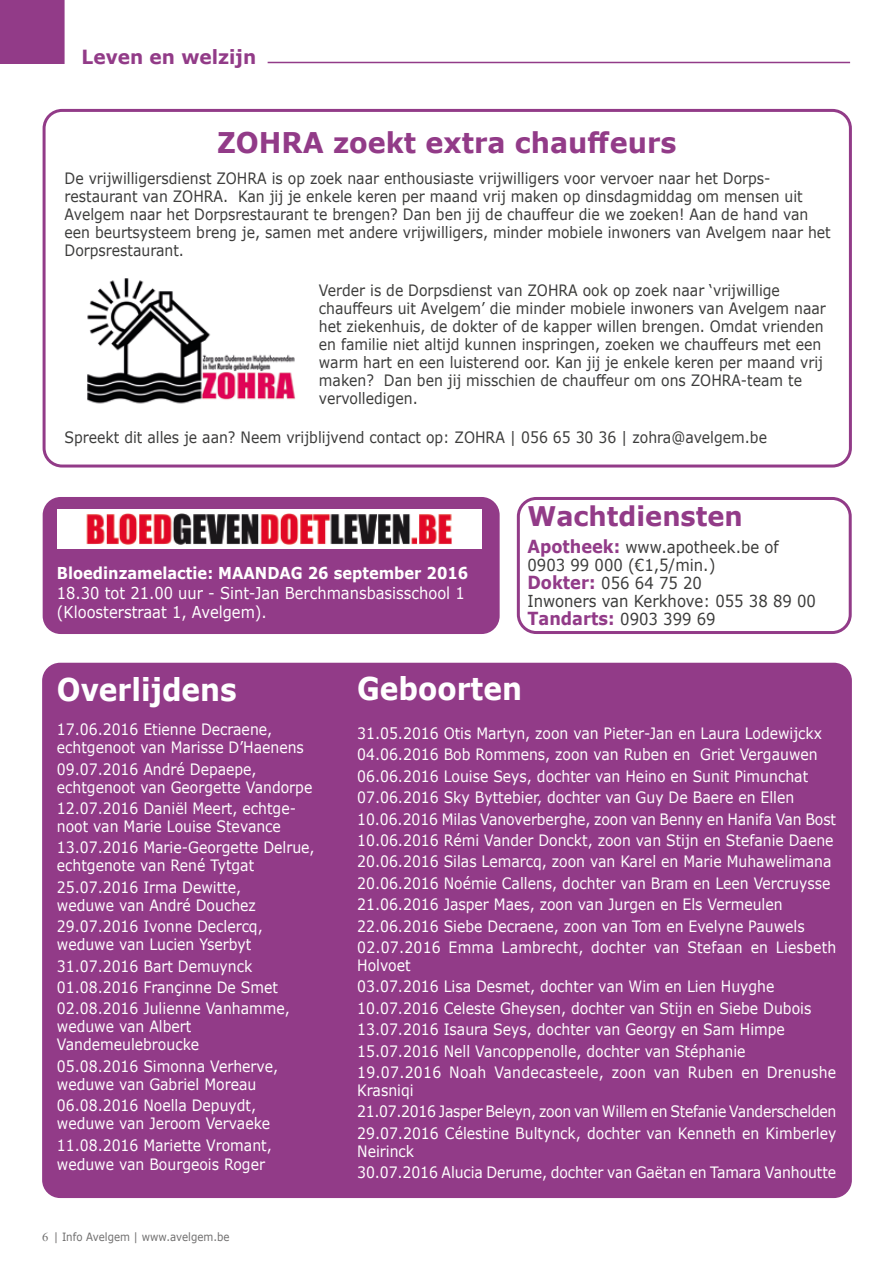
<style>
.page{position:relative;width:893px;height:1263px;background:#fff}
.page>*{position:absolute;margin:0;border:0;box-sizing:border-box;transform-origin:0 0}
.t1{font:700 31.35px "Verdana";color:#fff;scale:.89 1}
.t2{font:700 28.5px "Verdana";color:#923b88;scale:.95 1}
.t3{font:700 27px "Verdana";color:#923b88;scale:.95 1}
.t4{font:700 19.5px "Verdana";color:#923b88;scale:.95 1}
.t5{font:700 18px "Verdana";color:#923b88;scale:.9 1}
.t6{font:16.5px/18px "Verdana";color:#3c3c3b;scale:.9 1}
.t7{font:16.35px/19.5px "Verdana";color:#fff;scale:.89 1}
.t8{font:700 16.35px "Verdana";color:#fff;scale:.89 1}
.t9{font:15.6px/21.5px "Verdana";color:#fff;scale:.89 1}
.t10{font:15.6px/18px "Verdana";color:#3c3c3b;scale:.89 1}
.t11{font:15.6px/21.5px "Verdana";letter-spacing:-.02em;color:#fff;scale:.89 1}
.t12{font:11.4px "Verdana";color:#706f6f;scale:.89 1}
.s1{font-weight:700;font-size:18px;color:#923b88}
.s2{font-weight:400;font-size:16.5px;color:#3c3c3b}
.s3{font-family:"Times New Roman";font-size:12px}
</style>
<div class="page">
<div style="left:0;top:0;width:65px;height:64px;background:#923b88"></div>
<hr style="left:268px;top:62px;width:582px;height:1px;background:#923b88">
<div style="left:43px;top:109px;width:809px;height:358px;border:3px solid #923b88;border-radius:18px"></div>
<img style="left:87px;top:278px;width:209px;height:126px">
<div style="left:517px;top:497px;width:335px;height:137px;border:3px solid #923b88;border-radius:18px"></div>
<div style="left:43px;top:497px;width:457px;height:137px;background:#923b88;border-radius:18px"></div>
<div style="left:57px;top:510px;width:425px;height:39px;background:#fff"></div>
<img style="left:86px;top:514px;width:366px;height:30px">
<div style="left:42px;top:663px;width:810px;height:535px;background:#923b88;border-radius:18px"></div>
<p class="t4" style="left:82px;top:43px;width:185px">Leven en welzijn</p>
<h2 class="t2" style="left:217px;top:123px;width:485px">ZOHRA zoekt extra chauffeurs</h2>
<p class="t10" style="left:65px;top:169px;width:862px">De vrijwilligersdienst ZOHRA is op zoek naar enthousiaste vrijwilligers voor vervoer naar het Dorps&shy;restaurant van ZOHRA. Kan jij je enkele keren per maand vrij maken op dinsdagmiddag om mensen uit Avelgem naar het Dorpsrestaurant te brengen? Dan ben jij de chauffeur die we zoeken! Aan de hand van een beurtsysteem breng je, samen met andere vrijwilligers, minder mobiele inwoners van Avelgem naar het Dorpsrestaurant.</p>
<p class="t10" style="left:319px;top:281px;width:571px">Verder is de Dorpsdienst van ZOHRA ook op zoek naar ‘vrijwillige chauffeurs uit Avelgem’ die minder mobiele inwoners van Avelgem naar het ziekenhuis, de dokter of de kapper willen brengen. Omdat vrienden en familie niet altijd kunnen inspringen, zoeken we chauffeurs met een warm hart en een luisterend oor. Kan jij je enkele keren per maand vrij maken? Dan ben jij misschien de chauffeur om ons ZOHRA-team te vervolledigen.</p>
<p class="t10" style="left:65px;top:428px;width:791px">Spreekt dit alles je aan? Neem vrijblijvend contact op: ZOHRA | 056 65 30 36 | zohra@avelgem.be</p>
<p class="t8" style="left:57px;top:562px;width:464px">Bloedinzamelactie: MAANDAG 26 september 2016</p>
<p class="t7" style="left:57px;top:583px;width:460px">18.30 tot 21.00 uur - Sint-Jan Berchmansbasisschool 1 (Kloosterstraat 1, Avelgem).</p>
<h3 class="t3" style="left:527px;top:497px;width:228px">Wachtdiensten</h3>
<p class="t6" style="left:527px;top:537px;width:322px"><span class="s1">Apotheek:</span> www.apotheek.be of<br>0903 99 000 (€1,5/min.)<br><span class="s1">Dokter:</span> 056 64 75 20<br>Inwoners van Kerkhove: 055 38 89 00</p>
<p class="t5" style="left:527px;top:605px;width:211px">Tandarts: <span class="s2">0903 399 69</span></p>
<h1 class="t1" style="left:57px;top:667px;width:204px">Overlijdens</h1>
<p class="t9" style="left:57px;top:720px;width:279px;line-height:18px">17.06.2016 Etienne Decraene, echtgenoot van Marisse D’Haenens</p>
<p class="t9" style="left:57px;top:760px;width:289px;line-height:18px">09.07.2016 André Depaepe, echtgenoot van Georgette Vandorpe</p>
<p class="t9" style="left:57px;top:799px;width:270px;line-height:18px">12.07.2016 Daniël Meert, echtge&shy;noot van Marie Louise Stevance</p>
<p class="t9" style="left:57px;top:838px;width:291px;line-height:18px">13.07.2016 Marie-Georgette Delrue, echtgenote van René Tytgat</p>
<p class="t9" style="left:57px;top:878px;width:225px;line-height:18px">25.07.2016 Irma Dewitte, weduwe van André Douchez</p>
<p class="t9" style="left:57px;top:917px;width:233px;line-height:18px">29.07.2016 Ivonne Declercq, weduwe van Lucien Yserbyt</p>
<p class="t9" style="left:57px;top:955px;width:263px">31.07.2016 Bart Demuynck<br>01.08.2016 Françinne De Smet<br>02.08.2016 Julienne Vanhamme,</p>
<p class="t9" style="left:57px;top:1017px;width:161px;line-height:18px">weduwe van Albert<br>Vandemeulebroucke</p>
<p class="t9" style="left:57px;top:1057px;width:250px;line-height:18px">05.08.2016 Simonna Verherve, weduwe van Gabriel Moreau</p>
<p class="t9" style="left:57px;top:1096px;width:241px;line-height:18px">06.08.2016 Noella Depuydt, weduwe van Jeroom Vervaeke</p>
<p class="t9" style="left:57px;top:1136px;width:243px;line-height:18.8px">11.08.2016 Mariette Vromant, weduwe van Bourgeois Roger</p>
<p class="t12" style="left:42px;top:1229px;width:212px"><span class="s3">6</span> | Info Avelgem | www.avelgem.be</p>
<h1 class="t1" style="left:357px;top:666px;width:187px">Geboorten</h1>
<p class="t9" style="left:357px;top:722px;width:540px">31.05.2016 Otis Martyn, zoon van Pieter-Jan en Laura Lodewijckx 04.06.2016 Bob Rommens, zoon van Ruben en Griet Vergauwen 06.06.2016 Louise Seys, dochter van Heino en Sunit Pimunchat 07.06.2016 Sky Byttebier, dochter van Guy De Baere en Ellen 10.06.2016 Milas Vanoverberghe, zoon van Benny en Hanifa Van Bost 10.06.2016 Rémi Vander Donckt, zoon van Stijn en Stefanie Daene 20.06.2016 Silas Lemarcq, zoon van Karel en Marie Muhawelimana 20.06.2016 Noémie Callens, dochter van Bram en Leen Vercruysse 21.06.2016 Jasper Maes, zoon van Jurgen en Els Vermeulen 22.06.2016 Siebe Decraene, zoon van Tom en Evelyne Pauwels 02.07.2016 Emma Lambrecht, dochter van Stefaan en Liesbeth</p>
<p class="t9" style="left:357px;top:954px;width:540px">Holvoet<br>03.07.2016 Lisa Desmet, dochter van Wim en Lien Huyghe 10.07.2016 Celeste Gheysen, dochter van Stijn en Siebe Dubois 13.07.2016 Isaura Seys, dochter van Georgy en Sam Himpe 15.07.2016 Nell Vancoppenolle, dochter van Stéphanie<br>19.07.2016 Noah Vandecasteele, zoon van Ruben en Drenushe</p>
<p class="t11" style="left:357px;top:1079px;width:540px">Krasniqi<br>21.07.2016 Jasper Beleyn, zoon van Willem en Stefanie Vanderschelden<br>29.07.2016 Célestine Bultynck, dochter van Kenneth en Kimberley</p>
<p class="t9" style="left:357px;top:1140px;width:540px">Neirinck<br>30.07.2016 Alucia Derume, dochter van Gaëtan en Tamara Vanhoutte</p>
</div>
